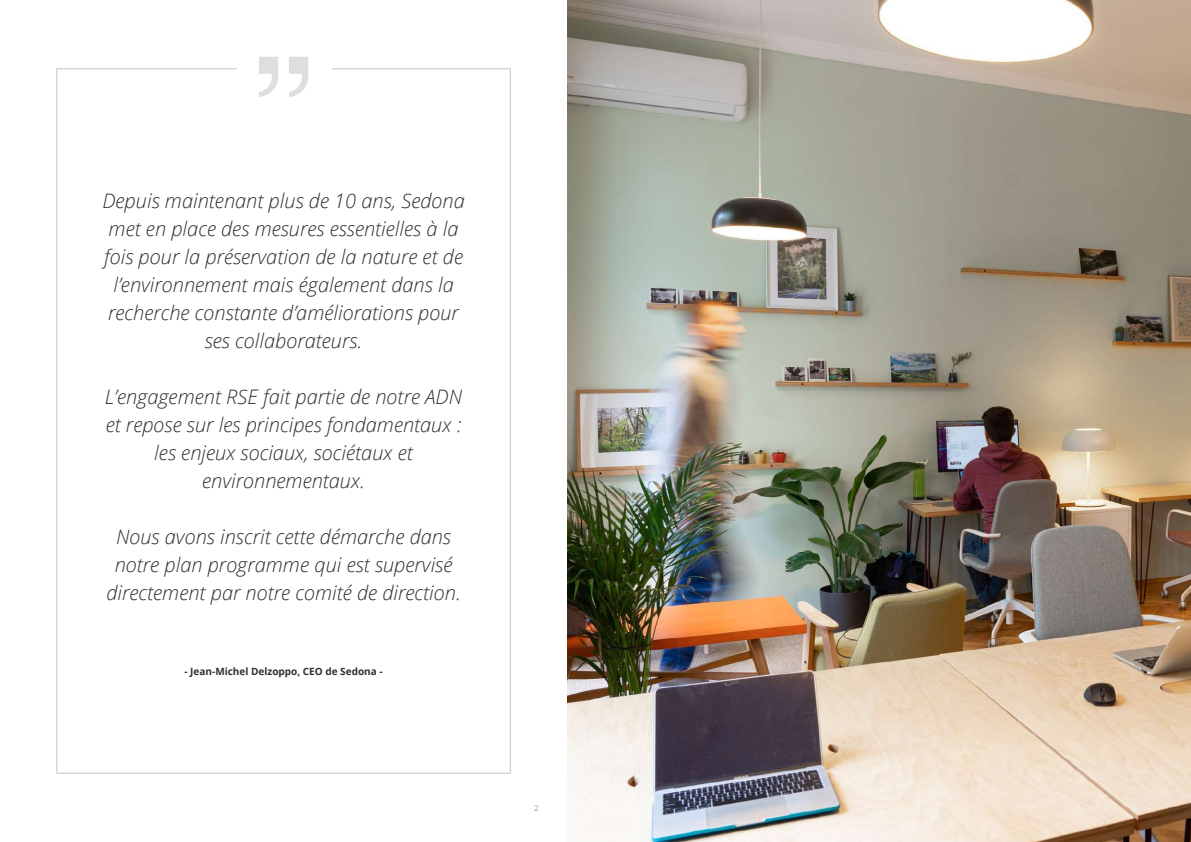
<style>
.page{position:relative;width:1191px;height:842px;background:#fff}
.page>*{position:absolute;margin:0;border:0;box-sizing:border-box;transform-origin:0 0}
.t1{font:italic 300 20px/28px "Open Sans";color:#312f30;text-align:center}
.t2{font:700 10px "Open Sans";color:#312f30}
.t3{font:8px "Open Sans";color:#9b9da1}
</style>
<div class="page">
<img style="left:567px;top:0;width:624px;height:842px">
<svg style="left:259px;top:57px;width:49px;height:40px"></svg>
<p class="t1" style="left:102px;top:186px;width:364px">Depuis maintenant plus de 10 ans, Sedona met en place des mesures essentielles à la fois pour la préservation de la nature et de l’environnement mais également dans la recherche constante d’améliorations pour ses collaborateurs.</p>
<p class="t1" style="left:105px;top:382px;width:359px">L’engagement RSE fait partie de notre ADN et repose sur les principes fondamentaux : les enjeux sociaux, sociétaux et environnementaux.</p>
<p class="t1" style="left:106px;top:522px;width:356px">Nous avons inscrit cette démarche dans notre plan programme qui est supervisé directement par notre comité de direction.</p>
<p class="t2" style="left:184px;top:665px;width:200px">- Jean-Michel Delzoppo, CEO de Sedona -</p>
<p class="t3" style="left:534px;top:802px;width:6px">2</p>
</div>
